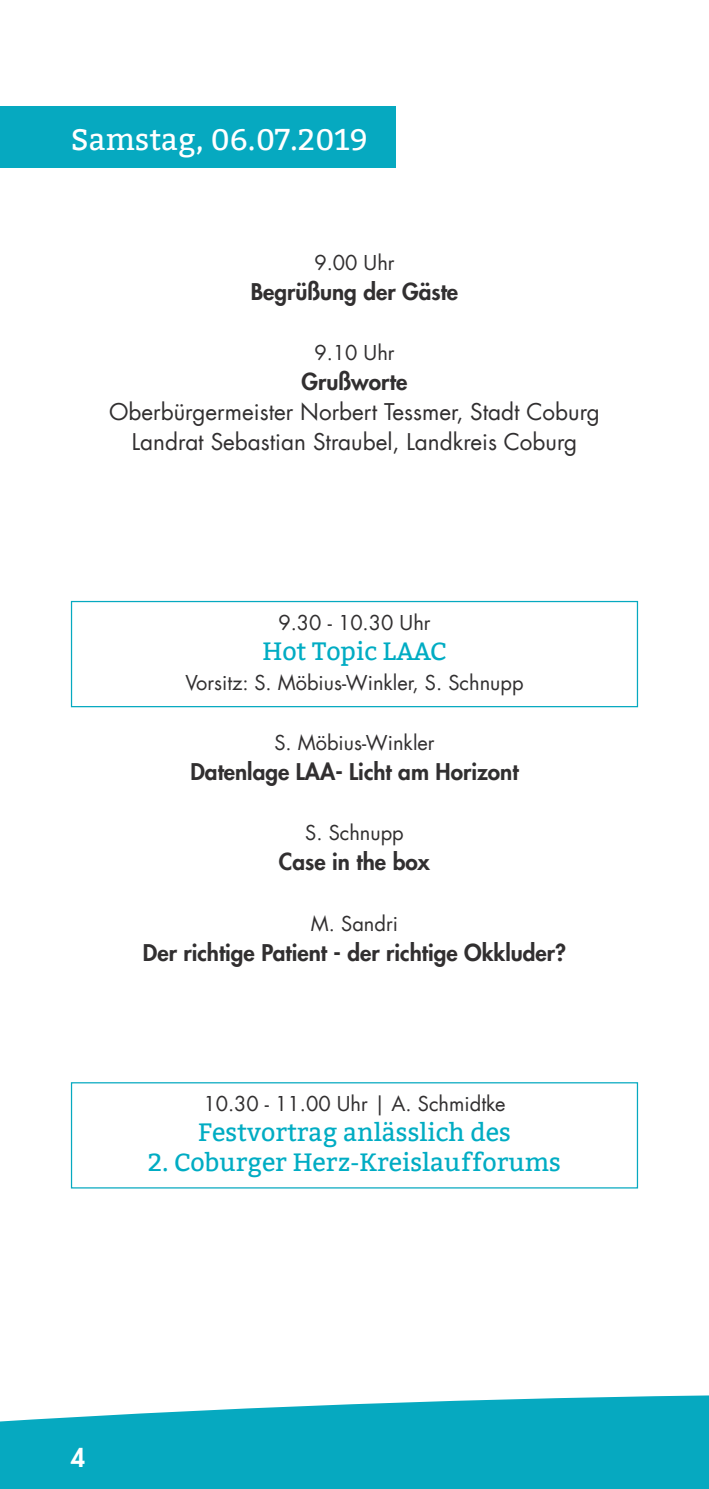
<style>
.page{position:relative;width:709px;height:1489px;background:#fff}
.page>*{position:absolute;margin:0;border:0;box-sizing:border-box;transform-origin:0 0}
.t1{font:30px "Bitter";color:#fff}
.t2{font:25px "Bitter";color:#00acc3}
.t3{font:800 25px "Futura Com";color:#fff}
.t4{font:800 22.5px "Futura Com";color:#312f30}
.t5{font:22.5px/30px "Futura Com";color:#312f30;text-align:center}
.t6{font:20px "Futura Com";color:#312f30}
</style>
<div class="page">
<svg style="left:0;top:1395px;width:709px;height:93px;background:#22b2c7"></svg>
<div style="left:0;top:106px;width:396px;height:62px;background:#06a9c0"></div>
<div style="left:71px;top:601px;width:567px;height:106px;border:1px solid #06a9c0"></div>
<div style="left:71px;top:1082px;width:567px;height:106px;border:1px solid #06a9c0"></div>
<h1 class="t1" style="left:71px;top:122px;width:298px">Samstag, 06.07.2019</h1>
<p class="t6" style="left:314px;top:249px;width:82px">9.00 Uhr</p>
<p class="t4" style="left:251px;top:275px;width:209px">Begrüßung der Gäste</p>
<p class="t6" style="left:314px;top:339px;width:82px">9.10 Uhr</p>
<p class="t4" style="left:302px;top:365px;width:107px">Grußworte</p>
<p class="t5" style="left:109px;top:396px;width:492px">Oberbürgermeister Norbert Tessmer, Stadt Coburg<br>Landrat Sebastian Straubel, Landkreis Coburg</p>
<p class="t6" style="left:278px;top:609px;width:154px">9.30 - 10.30 Uhr</p>
<p class="t2" style="left:262px;top:637px;width:185px">Hot Topic LAAC</p>
<p class="t6" style="left:185px;top:669px;width:340px">Vorsitz: S. Möbius-Winkler, S. Schnupp</p>
<p class="t6" style="left:274px;top:729px;width:162px">S. Möbius-Winkler</p>
<p class="t4" style="left:190px;top:755px;width:329px">Datenlage LAA- Licht am Horizont</p>
<p class="t6" style="left:305px;top:819px;width:100px">S. Schnupp</p>
<p class="t4" style="left:279px;top:845px;width:152px">Case in the box</p>
<p class="t6" style="left:311px;top:909px;width:89px">M. Sandri</p>
<p class="t4" style="left:143px;top:935px;width:424px">Der richtige Patient - der richtige Okkluder?</p>
<p class="t6" style="left:203px;top:1089px;width:304px">10.30 - 11.00 Uhr | A. Schmidtke</p>
<p class="t2" style="left:198px;top:1117px;width:314px">Festvortrag anlässlich des</p>
<p class="t2" style="left:148px;top:1147px;width:414px">2. Coburger Herz-Kreislaufforums</p>
<p class="t3" style="left:71px;top:1438px;width:16px">4</p>
</div>
